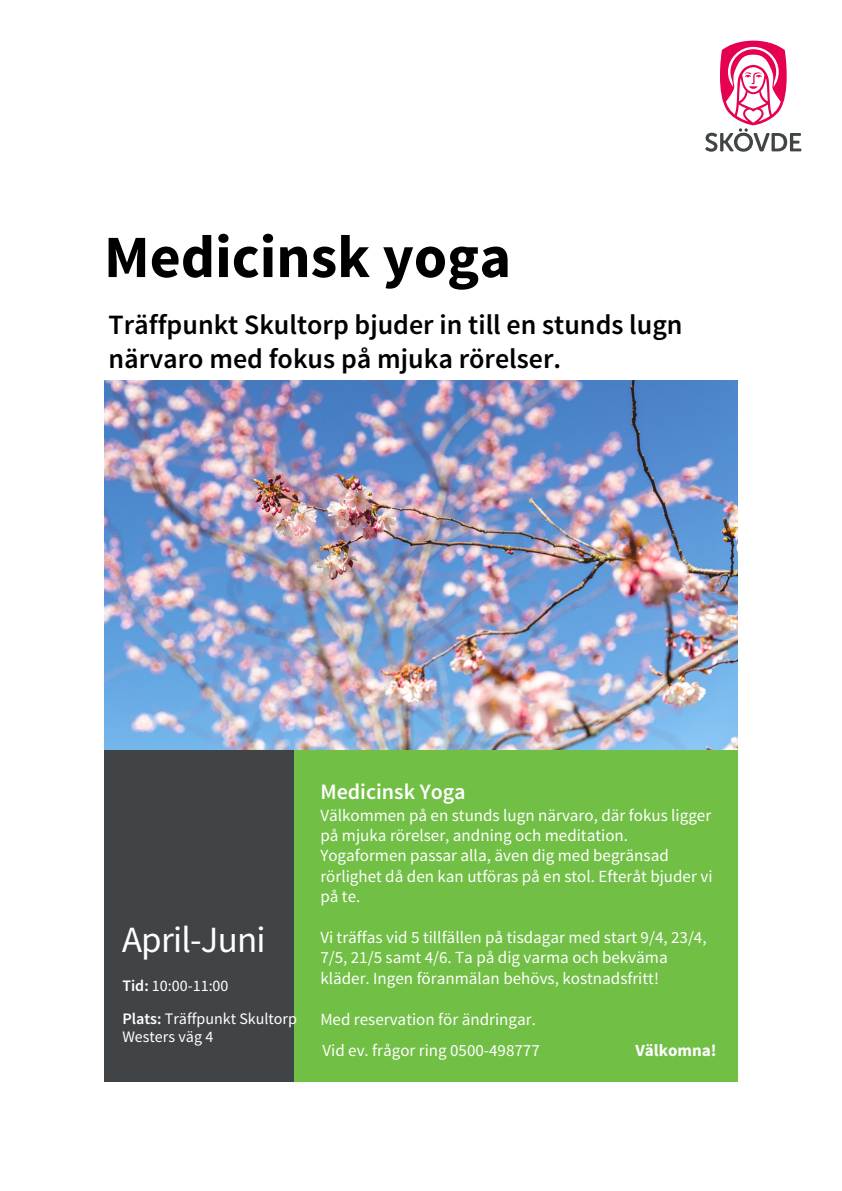
<style>
.page{position:relative;width:842px;height:1191px;background:#fff}
.page>*{position:absolute;margin:0;border:0;box-sizing:border-box;transform-origin:0 0}
.t1{font:700 60px "Source Sans Pro";color:#000001}
.t2{font:37px "Source Sans Pro";letter-spacing:-.02em;color:#fff}
.t3{font:600 28px/33.6px "Source Sans Pro";color:#000001}
.t4{font:600 22px "Source Sans Pro";color:#fff}
.t5{font:17px/20.4px "Source Sans Pro";color:#fff}
.t6{font:700 17px "Source Sans Pro";color:#fff}
.t7{font:16px/33px "Source Sans Pro";color:#fff}
.s1{font-weight:600}
</style>
<div class="page">
<svg style="left:705px;top:41px;width:96px;height:111px"></svg>
<img style="left:104px;top:380px;width:634px;height:370px">
<div style="left:294px;top:750px;width:444px;height:331px;background:#71bf45"></div>
<div style="left:104px;top:750px;width:190px;height:331px;background:#414446"></div>
<h1 class="t1" style="left:104px;top:218px;width:409px">Medicinsk yoga</h1>
<h3 class="t3" style="left:109px;top:308px;width:575px">Träffpunkt Skultorp bjuder in till en stunds lugn närvaro med fokus på mjuka rörelser.</h3>
<h2 class="t2" style="left:122px;top:915px;width:145px">April-Juni</h2>
<p class="t7" style="left:122px;top:968px;width:176px"><span class="s1">Tid:</span> 10:00-11:00<br><span class="s1">Plats:</span> Träffpunkt Skultorp</p>
<p class="t7" style="left:122px;top:1019px;width:92px">Westers väg 4</p>
<p class="t4" style="left:320px;top:777px;width:147px">Medicinsk Yoga</p>
<p class="t5" style="left:320px;top:804px;width:394px">Välkommen på en stunds lugn närvaro, där fokus ligger på mjuka rörelser, andning och meditation.<br>Yogaformen passar alla, även dig med begränsad rörlighet då den kan utföras på en stol. Efteråt bjuder vi på te.</p>
<p class="t5" style="left:320px;top:926px;width:388px">Vi träffas vid 5 tillfällen på tisdagar med start 9/4, 23/4,<br>7/5, 21/5 samt 4/6. Ta på dig varma och bekväma kläder. Ingen föranmälan behövs, kostnadsfritt!</p>
<p class="t5" style="left:320px;top:1003px;width:221px;line-height:31.4px">Med reservation för ändringar.<br>Vid ev. frågor ring 0500-498777</p>
<p class="t6" style="left:635px;top:1039px;width:83px">Välkomna!</p>
</div>
